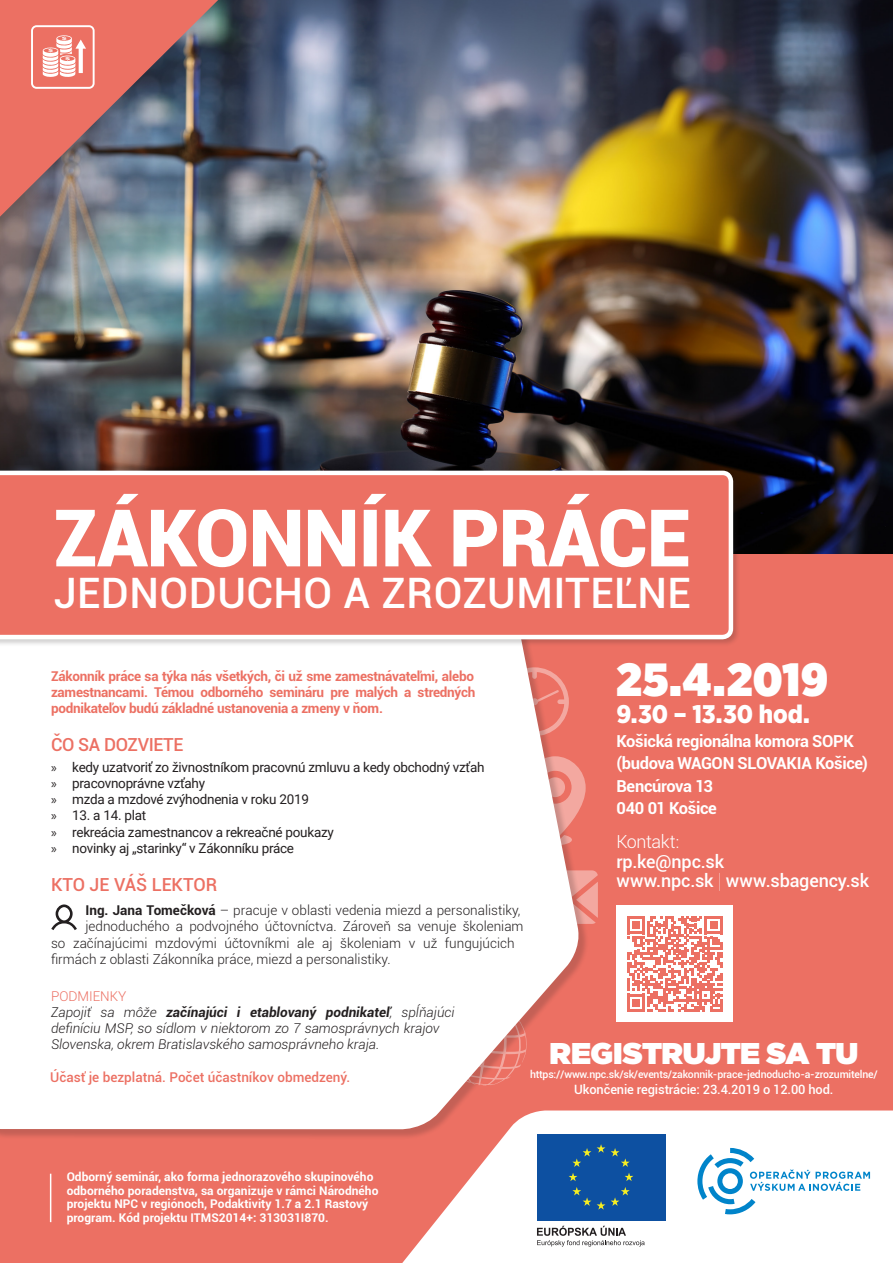
<style>
.page{position:relative;width:893px;height:1263px;background:#fff}
.page>*{position:absolute;margin:0;border:0;box-sizing:border-box;transform-origin:0 0}
.t1{font:900 79.5px "Roboto";letter-spacing:-.015em;color:#fff}
.t2{font:900 46.5px "Gotham Narrow";letter-spacing:.01em;color:#fff}
.t3{font:500 42px "Roboto";letter-spacing:.01em;color:#fff}
.t4{font:900 30px "Gotham";letter-spacing:-.02em;color:#fff}
.t5{font:900 25.5px "Gotham Narrow";letter-spacing:-.005em;color:#fff}
.t6{font:500 18px "Roboto";letter-spacing:-.005em;color:#fff}
.t7{font:500 18px "Roboto";color:#ec7063}
.t8{font:500 18px "Roboto";letter-spacing:-.02em;color:#ec7063}
.t9{font:300 18px "Roboto";letter-spacing:-.02em;color:#fff}
.t10{font:700 16.5px "Roboto";letter-spacing:-.02em;color:#fff}
.t11{font:300 13.5px "Roboto";color:#231f20}
.t12{font:13.5px "Roboto";letter-spacing:-.02em;color:#231f20}
.t13{font:700 13.5px/16.2px "Roboto";letter-spacing:-.02em;color:#ec7063;text-align:justify}
.t14{font:italic 300 13.5px/16.2px "Roboto";color:#231f20}
.t15{font:500 13.5px "Roboto";color:#ec7063}
.t16{font:300 13.5px "Roboto";color:#ec7063}
.t17{font:500 12.9px "Roboto";letter-spacing:-.01em;color:#fff}
.t18{font:700 12px/13.5px "Roboto";color:#fff}
.t19{font:500 10.5px "Roboto";letter-spacing:-.02em;color:#fff}
.s1{font-family:"Myriad Pro"}
.s2{font-weight:700}
.s3{font-family:"Helvetica Neue LT Com";font-weight:200}
</style>
<div class="page">
<img style="left:0;top:0;width:893px;height:555px">
<div style="left:0;top:555px;width:893px;height:708px;background:#ec7063"></div>
<svg style="left:402px;top:1110px;width:491px;height:153px;background:#fbeae9"></svg>
<svg style="left:697px;top:1148px;width:173px;height:66px;background:#d5eaf6"></svg>
<div style="left:537px;top:1134px;width:128px;height:87px;background:#0d50a1"></div>
<svg style="left:597px;top:1144px;width:8px;height:9px"></svg>
<svg style="left:569px;top:1148px;width:22px;height:33px"></svg>
<svg style="left:572px;top:1187px;width:19px;height:19px"></svg>
<svg style="left:597px;top:1201px;width:8px;height:9px"></svg>
<svg style="left:611px;top:1187px;width:19px;height:19px"></svg>
<svg style="left:611px;top:1148px;width:22px;height:33px"></svg>
<svg style="left:537px;top:1226px;width:108px;height:20px;background:#cbcacb"></svg>
<svg style="left:589px;top:870px;width:9px;height:54px"></svg>
<hr style="left:50px;top:1174px;width:1px;height:48px;background:#fff">
<div style="left:0;top:504px;width:589px;height:636px;background:#231f20;opacity:.2"></div>
<svg style="left:0;top:647px;width:582px;height:482px;background:#fdf4f3"></svg>
<div style="left:0;top:0;width:242px;height:243px;background:#231f20;opacity:.17"></div>
<img style="left:0;top:0;width:218px;height:217px">
<div style="left:0;top:469px;width:740px;height:178px;background:#231f20;opacity:.21"></div>
<div style="left:0;top:471px;width:733px;height:168px;background:#ec7063"></div>
<div style="left:616px;top:905px;width:117px;height:117px;background:#fff"></div>
<svg style="left:627px;top:916px;width:96px;height:96px"></svg>
<svg style="left:51px;top:904px;width:26px;height:26px"></svg>
<svg style="left:31px;top:25px;width:64px;height:64px"></svg>
<p class="t1" style="left:54px;top:482px;width:639px">ZÁKONNÍK PRÁCE</p>
<p class="t3" style="left:54px;top:564px;width:639px">JEDNODUCHO A ZROZUMITEĽNE</p>
<p class="t13" style="left:51px;top:668px;width:426px">Zákonník práce sa týka nás všetkých, či už sme zamestnávateľmi, alebo zamestnancami. Témou odborného semináru pre malých a stredných podnikateľov budú základné ustanovenia a zmeny v ňom.</p>
<p class="t8" style="left:51px;top:732px;width:134px">ČO SA DOZVIETE</p>
<p class="t12" style="left:51px;top:757px;width:435px"><span class="s1">»</span> kedy uzatvoriť zo živnostníkom pracovnú zmluvu a kedy obchodný vzťah</p>
<p class="t12" style="left:51px;top:774px;width:156px"><span class="s1">»</span> pracovnoprávne vzťahy</p>
<p class="t12" style="left:51px;top:790px;width:259px"><span class="s1">»</span> mzda a mzdové zvýhodnenia v roku 2019</p>
<p class="t12" style="left:51px;top:806px;width:97px"><span class="s1">»</span> 13. a 14. plat</p>
<p class="t12" style="left:51px;top:822px;width:284px"><span class="s1">»</span> rekreácia zamestnancov a rekreačné poukazy</p>
<p class="t12" style="left:51px;top:838px;width:245px"><span class="s1">»</span> novinky aj „starinky“ v Zákonníku práce</p>
<p class="t7" style="left:51px;top:871px;width:168px">KTO JE VÁŠ LEKTOR</p>
<p class="t11" style="left:85px;top:901px;width:437px"><span class="s2">Ing. Jana Tomečková</span> – pracuje v oblasti vedenia miezd a personalistiky,</p>
<p class="t11" style="left:85px;top:917px;width:440px">jednoduchého a podvojného účtovníctva. Zároveň sa venuje školeniam</p>
<p class="t11" style="left:51px;top:933px;width:465px">so začínajúcimi mzdovými účtovníkmi ale aj školeniam v už fungujúcich</p>
<p class="t11" style="left:51px;top:950px;width:341px">firmách z oblasti Zákonníka práce, miezd a personalistiky.</p>
<p class="t16" style="left:51px;top:986px;width:77px">PODMIENKY</p>
<p class="t14" style="left:51px;top:1003px;width:405px">Zapojiť sa môže <span class="s2">začínajúci i etablovaný podnikateľ</span>, spĺňajúci definíciu MSP, so sídlom v niektorom zo 7 samosprávnych krajov<br>Slovenska, okrem Bratislavského samosprávneho kraja.</p>
<p class="t15" style="left:50px;top:1067px;width:301px">Účasť je bezplatná. Počet účastníkov obmedzený.</p>
<p class="t2" style="left:616px;top:648px;width:213px">25.4.2019</p>
<p class="t5" style="left:616px;top:697px;width:195px">9.30 – 13.30 hod.</p>
<p class="t10" style="left:616px;top:729px;width:239px">Košická regionálna komora SOPK</p>
<p class="t10" style="left:616px;top:752px;width:253px">(budova WAGON SLOVAKIA Košice)</p>
<p class="t10" style="left:616px;top:774px;width:98px">Bencúrova 13</p>
<p class="t10" style="left:616px;top:797px;width:102px">040 01 Košice</p>
<p class="t9" style="left:616px;top:829px;width:64px">Kontakt:</p>
<p class="t6" style="left:616px;top:849px;width:109px">rp.ke@npc.sk</p>
<p class="t6" style="left:616px;top:868px;width:254px">www.npc.sk <span class="s3">|</span> www.sbagency.sk</p>
<p class="t4" style="left:550px;top:1032px;width:310px">REGISTRUJTE SA TU</p>
<p class="t19" style="left:530px;top:1067px;width:349px">https://www.npc.sk/sk/events/zakonnik-prace-jednoducho-a-zrozumitelne/</p>
<p class="t17" style="left:574px;top:1080px;width:261px">Ukončenie registrácie: 23.4.2019 o 12.00 hod.</p>
<p class="t18" style="left:67px;top:1170px;width:313px">Odborný seminár, ako forma jednorazového skupinového odborného poradenstva, sa organizuje v rámci Národného projektu NPC v regiónoch, Podaktivity 1.7 a 2.1 Rastový program. Kód projektu ITMS2014+: 313031I870.</p>
</div>
